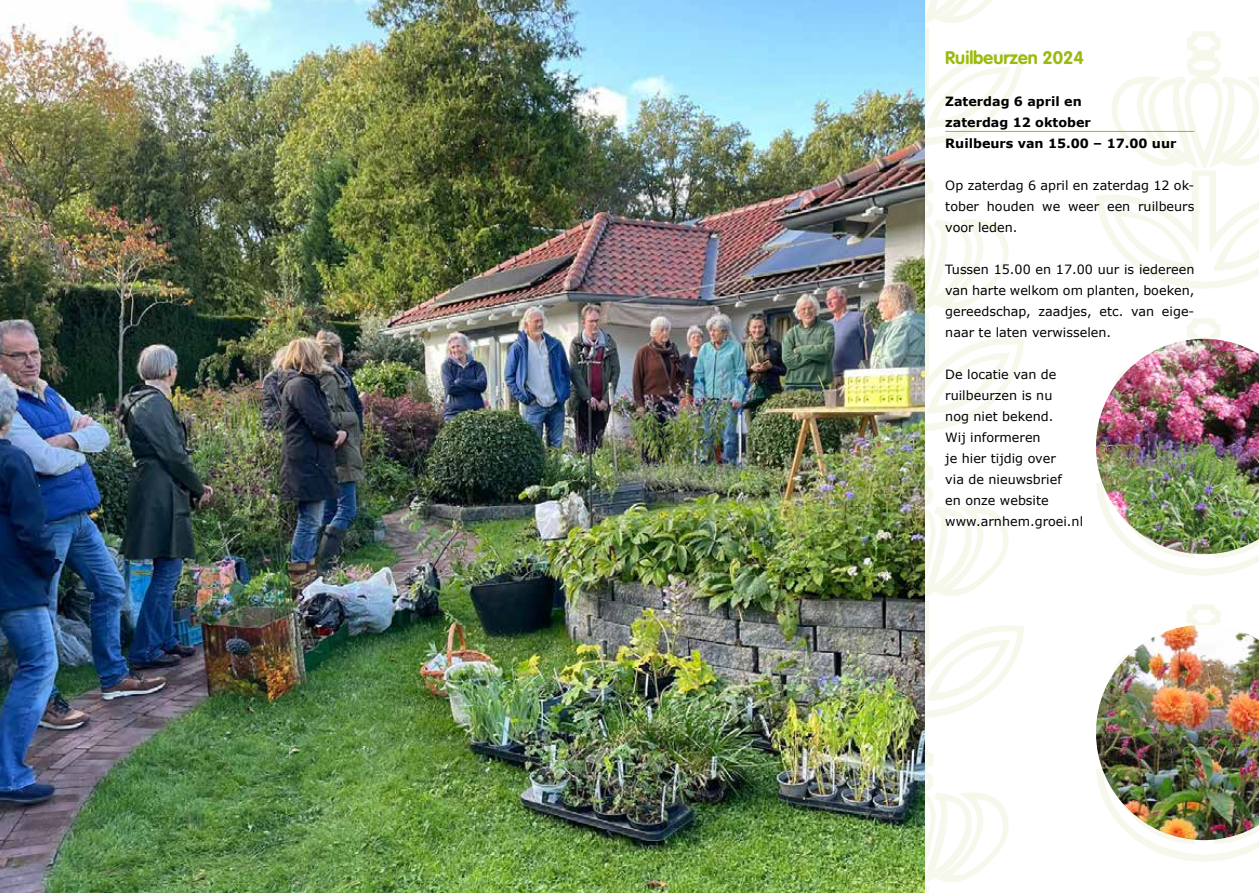
<style>
.page{position:relative;width:1259px;height:893px;background:#fff}
.page>*{position:absolute;margin:0;border:0;box-sizing:border-box;transform-origin:0 0}
.t1{font:700 18px "VAG Rounded LTCYR";color:#9aba0f}
.t2{font:12.75px/21px "Verdana";color:#000;text-align:justify}
.t3{font:700 12.75px/21px "Verdana";color:#000}
</style>
<div class="page">
<svg style="left:924px;top:174px;width:100px;height:258px"></svg>
<svg style="left:1096px;top:31px;width:163px;height:258px"></svg>
<svg style="left:924px;top:0;width:100px;height:146px"></svg>
<svg style="left:924px;top:461px;width:100px;height:258px"></svg>
<svg style="left:1137px;top:604px;width:122px;height:258px"></svg>
<svg style="left:924px;top:747px;width:85px;height:146px"></svg>
<svg style="left:1137px;top:318px;width:122px;height:258px"></svg>
<hr style="left:945px;top:131px;width:249px;height:1px;background:#9aba0f">
<img style="left:0;top:0;width:924px;height:893px">
<img style="left:1096px;top:625px;width:163px;height:215px">
<img style="left:1096px;top:339px;width:163px;height:215px">
<h1 class="t1" style="left:945px;top:46px;width:140px">Ruilbeurzen 2024</h1>
<p class="t3" style="left:945px;top:91px;width:233px">Zaterdag 6 april en<br>zaterdag 12 oktober<br>Ruilbeurs van 15.00 – 17.00 uur</p>
<p class="t2" style="left:945px;top:175px;width:251px">Op zaterdag 6 april en zaterdag 12 ok&shy;tober houden we weer een ruilbeurs voor leden.</p>
<p class="t2" style="left:945px;top:259px;width:251px">Tussen 15.00 en 17.00 uur is iedereen van harte welkom om planten, boeken, gereedschap, zaadjes, etc. van eige&shy;naar te laten verwisselen.</p>
<p class="t2" style="left:945px;top:364px;width:139px;text-align:left">De locatie van de ruilbeurzen is nu<br>nog niet bekend.<br>Wij informeren<br>je hier tijdig over<br>via de nieuwsbrief<br>en onze website www.arnhem.groei.nl</p>
</div>
